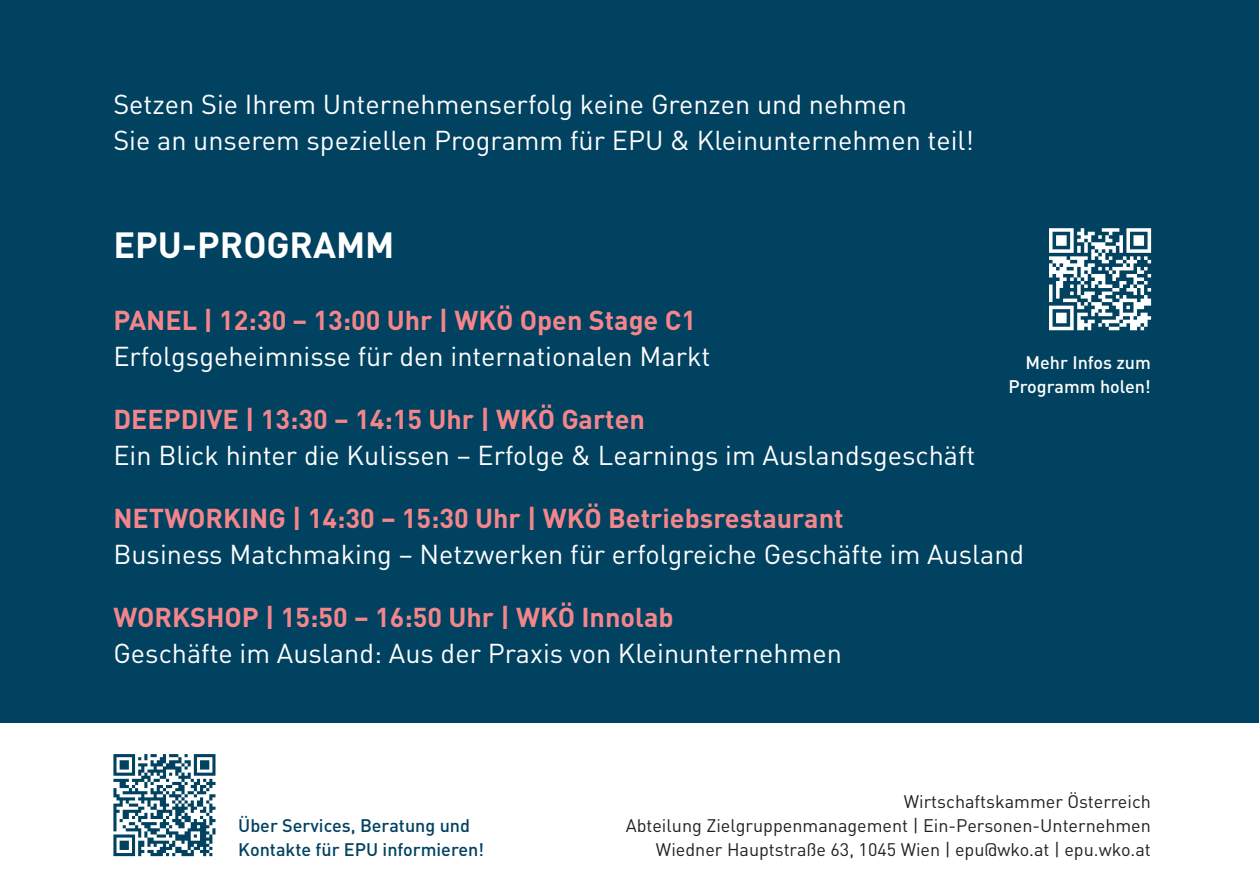
<style>
.page{position:relative;width:1259px;height:893px;background:#fff}
.page>*{position:absolute;margin:0;border:0;box-sizing:border-box;transform-origin:0 0}
.t1{font:700 36px "DIN Pro";color:#fff}
.t2{font:27px/36px "DIN Pro";color:#fff}
.t3{font:700 27px "DIN Pro";color:#f3858b}
.t4{font:18px/24px "DIN Pro";color:#231f20;text-align:right}
.t5{font:500 18px/24px "DIN Pro";color:#004260}
.t6{font:500 18px/24px "DIN Pro";color:#fff;text-align:right}
</style>
<div class="page">
<div style="left:0;top:0;width:1259px;height:723px;background:#004260"></div>
<svg style="left:1049px;top:228px;width:102px;height:102px"></svg>
<svg style="left:113px;top:754px;width:102px;height:102px"></svg>
<p class="t2" style="left:113px;top:85px;width:862px">Setzen Sie Ihrem Unternehmenserfolg keine Grenzen und nehmen<br>Sie an unserem speziellen Programm für EPU &amp; Kleinunternehmen teil!</p>
<h1 class="t1" style="left:113px;top:221px;width:282px">EPU-PROGRAMM</h1>
<p class="t3" style="left:113px;top:302px;width:584px">PANEL | 12:30 – 13:00 Uhr | WKÖ Open Stage C1</p>
<p class="t2" style="left:113px;top:337px;width:598px">Erfolgsgeheimnisse für den internationalen Markt</p>
<p class="t3" style="left:113px;top:401px;width:533px">DEEPDIVE | 13:30 – 14:15 Uhr | WKÖ Garten</p>
<p class="t2" style="left:113px;top:436px;width:863px">Ein Blick hinter die Kulissen – Erfolge &amp; Learnings im Auslandsgeschäft</p>
<p class="t3" style="left:113px;top:500px;width:732px">NETWORKING | 14:30 – 15:30 Uhr | WKÖ Betriebsrestaurant</p>
<p class="t2" style="left:113px;top:535px;width:912px">Business Matchmaking – Netzwerken für erfolgreiche Geschäfte im Ausland</p>
<p class="t3" style="left:113px;top:599px;width:561px">WORKSHOP | 15:50 – 16:50 Uhr | WKÖ Innolab</p>
<p class="t2" style="left:113px;top:634px;width:730px">Geschäfte im Ausland: Aus der Praxis von Kleinunternehmen</p>
<p class="t6" style="left:1008px;top:350px;width:144px">Mehr Infos zum<br>Programm holen!</p>
<p class="t5" style="left:238px;top:813px;width:248px">Über Services, Beratung und<br>Kontakte für EPU informieren!</p>
<p class="t4" style="left:626px;top:789px;width:526px">Wirtschaftskammer Österreich<br>Abteilung Zielgruppenmanagement | Ein-Personen-Unternehmen<br>Wiedner Hauptstraße 63, 1045 Wien | epu@wko.at | epu.wko.at</p>
</div>
